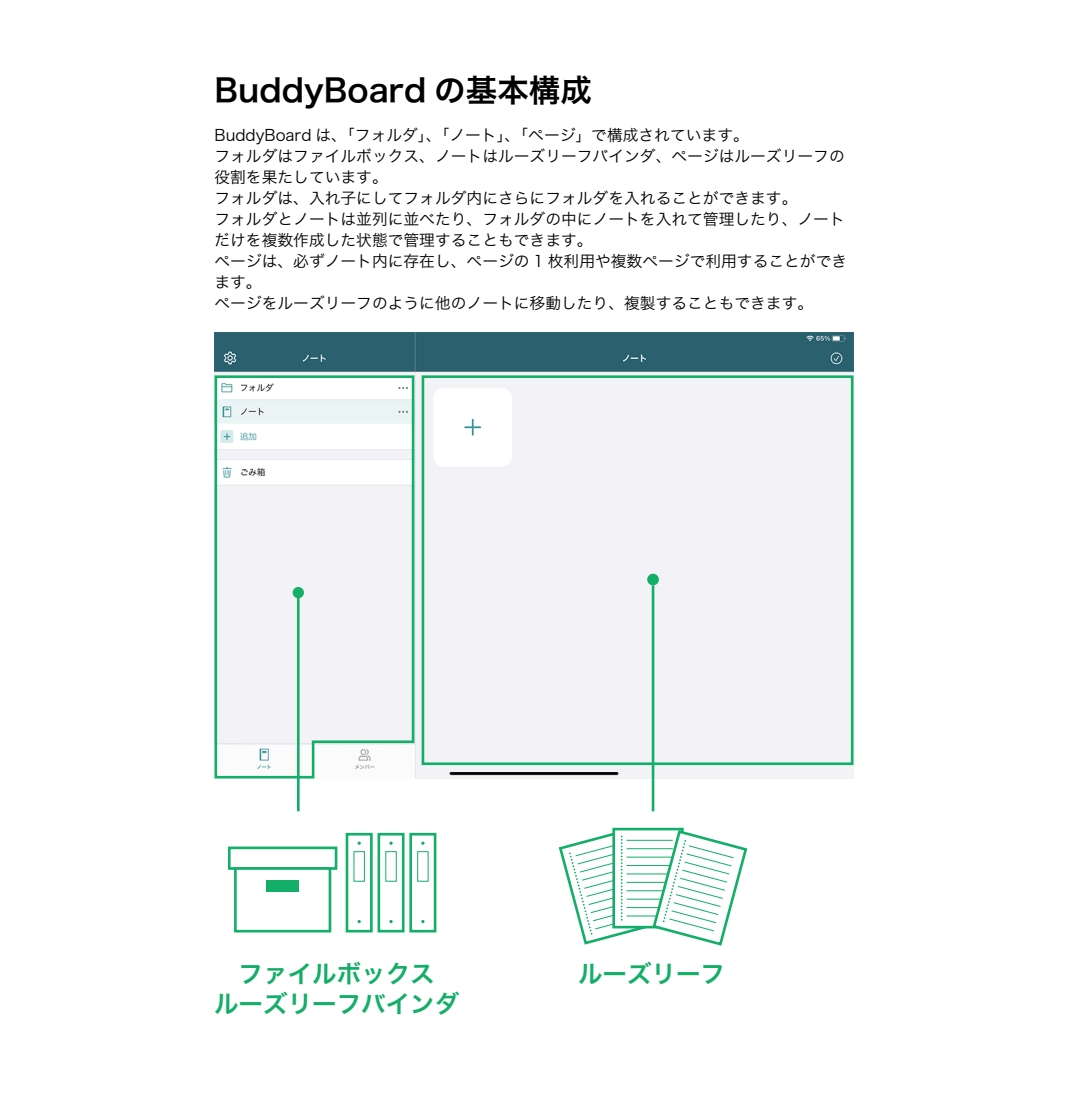
<style>
.page{position:relative;width:1068px;height:1098px;background:#fff}
.page>*{position:absolute;margin:0;border:0;box-sizing:border-box;transform-origin:0 0}
.t1{font:31.5px "Hira Kaku Pro W6";color:#000}
.t2{font:24.5px "Hira Kaku Pro W6";color:#13ae67}
.t3{font:15.75px/21px "Hira Kaku Pro W3";color:#000}
</style>
<div class="page">
<img style="left:214px;top:332px;width:639px;height:446px">
<div style="left:421px;top:375px;width:432px;height:390px;background:#f2f2f7"></div>
<svg style="left:214px;top:375px;width:200px;height:403px;fill:#f2f2f7"></svg>
<div style="left:228px;top:846px;width:109px;height:23px;background:#fff;border:3px solid #13ae67"></div>
<div style="left:234px;top:867px;width:97px;height:65px;background:#fff;border:3px solid #13ae67"></div>
<div style="left:266px;top:880px;width:33px;height:11px;background:#13ae67"></div>
<div style="left:346px;top:832px;width:27px;height:100px;background:#fff;border:3px solid #13ae67"></div>
<div style="left:353px;top:851px;width:12px;height:30px;border:1px solid #13ae67"></div>
<svg style="left:357px;top:919px;width:4px;height:4px"></svg>
<div style="left:377px;top:832px;width:27px;height:100px;background:#fff;border:3px solid #13ae67"></div>
<div style="left:385px;top:851px;width:12px;height:30px;border:1px solid #13ae67"></div>
<svg style="left:389px;top:920px;width:4px;height:3px"></svg>
<div style="left:409px;top:832px;width:27px;height:100px;background:#fff;border:3px solid #13ae67"></div>
<div style="left:417px;top:851px;width:11px;height:30px;border:1px solid #13ae67"></div>
<svg style="left:558px;top:827px;width:190px;height:119px"></svg>
<div style="left:293px;top:587px;width:11px;height:11px;background:#13ae67;border-radius:50%"></div>
<div style="left:647px;top:573px;width:12px;height:12px;background:#13ae67;border-radius:50%"></div>
<hr style="left:297px;top:592px;width:2px;height:219px;background:#13ae67">
<hr style="left:651px;top:585px;width:3px;height:226px;background:#13ae67">
<h1 class="t1" style="left:214px;top:62px;width:379px">BuddyBoard の基本構成</h1>
<p class="t3" style="left:214px;top:123px;width:634px">BuddyBoard は、「フォルダ」、「ノート」、「ページ」で構成されています。<br>フォルダはファイルボックス、ノートはルーズリーフバインダ、ページはルーズリーフの役割を果たしています。<br>フォルダは、入れ子にしてフォルダ内にさらにフォルダを入れることができます。<br>フォルダとノートは並列に並べたり、フォルダの中にノートを入れて管理したり、ノートだけを複数作成した状態で管理することもできます。<br>ページは、必ずノート内に存在し、ページの 1 枚利用や複数ページで利用することができます。<br>ページをルーズリーフのように他のノートに移動したり、複製することもできます。</p>
<h2 class="t2" style="left:239px;top:951px;width:197px">ファイルボックス</h2>
<h2 class="t2" style="left:578px;top:951px;width:148px">ルーズリーフ</h2>
<h2 class="t2" style="left:214px;top:981px;width:246px">ルーズリーフバインダ</h2>
</div>
